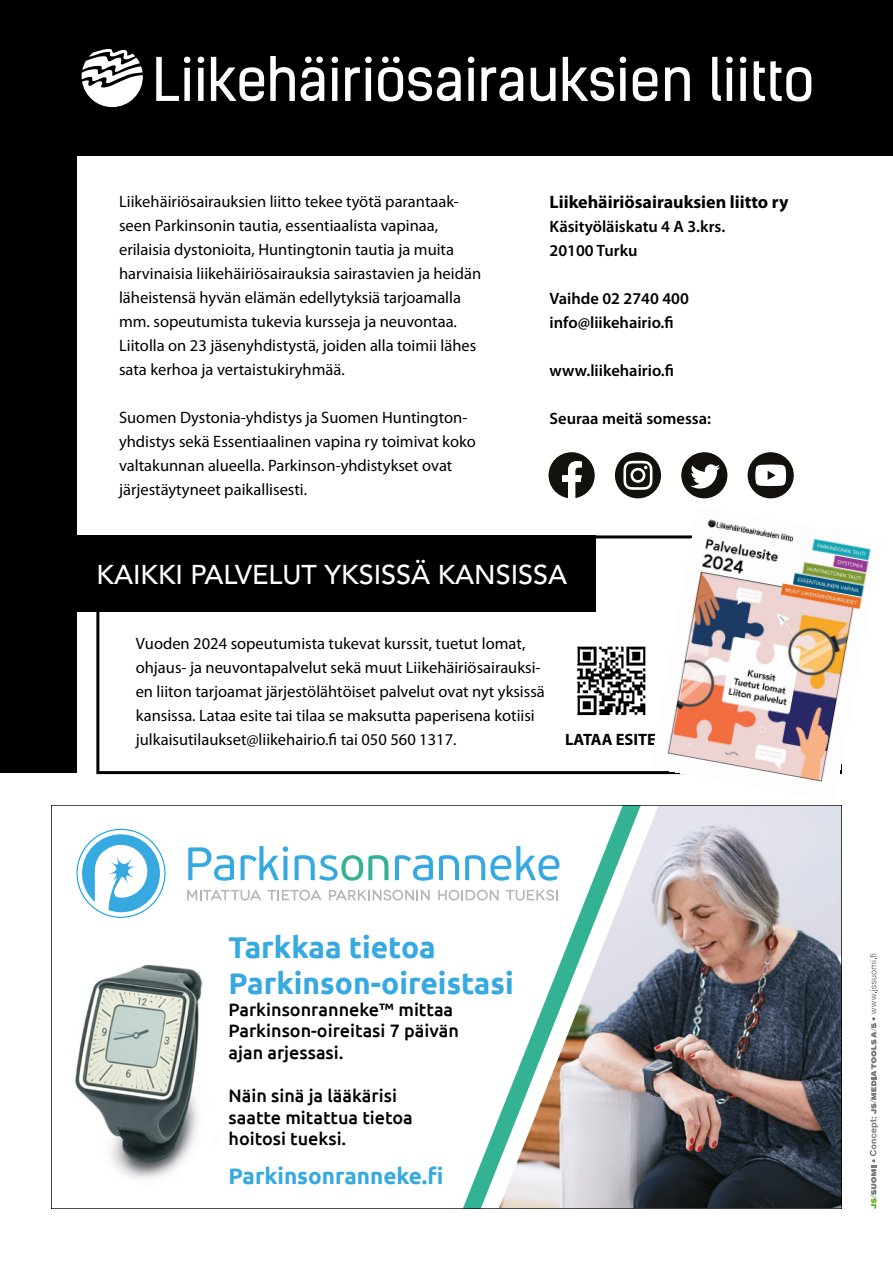
<style>
.page{position:relative;width:893px;height:1263px;background:#fff}
.page>*{position:absolute;margin:0;border:0;box-sizing:border-box;transform-origin:0 0}
.t1{font:700 30px/36px "Ubuntu";color:#36a9e1}
.t2{font:500 27px "Avenir LT Std";color:#fff}
.t3{font:700 22.5px "Ubuntu";color:#36a9e1}
.t4{font:500 18px/21.6px "Ubuntu";color:#000}
.t5{font:700 18px "Myriad Pro";color:#000}
.t6{font:16.5px/24px "Myriad Pro";color:#000}
.t7{font:600 16.5px/24px "Myriad Pro";color:#000}
.t8{font:700 16.5px "Myriad Pro";color:#000}
</style>
<div class="page">
<svg style="left:870px;top:954px;width:8px;height:255px"></svg>
<img style="left:659px;top:807px;width:181px;height:400px">
<img style="left:75px;top:964px;width:128px;height:215px">
<svg style="left:77px;top:829px;width:88px;height:89px"></svg>
<svg style="left:187px;top:890px;width:74px;height:10px"></svg>
<svg style="left:268px;top:890px;width:54px;height:10px"></svg>
<svg style="left:329px;top:890px;width:101px;height:10px"></svg>
<svg style="left:438px;top:890px;width:25px;height:10px"></svg>
<svg style="left:188px;top:847px;width:46px;height:34px"></svg>
<svg style="left:241px;top:846px;width:47px;height:34px"></svg>
<svg style="left:295px;top:855px;width:93px;height:26px"></svg>
<svg style="left:395px;top:855px;width:38px;height:26px"></svg>
<svg style="left:439px;top:855px;width:20px;height:25px"></svg>
<svg style="left:641px;top:807px;width:18px;height:400px;background:#8e919b"></svg>
<svg style="left:463px;top:807px;width:178px;height:400px"></svg>
<div style="left:615px;top:452px;width:46px;height:46px;background:#12110c;border-radius:50%"></div>
<svg style="left:623px;top:461px;width:29px;height:29px"></svg>
<div style="left:681px;top:452px;width:46px;height:46px;background:#12110c;border-radius:50%"></div>
<svg style="left:690px;top:464px;width:30px;height:25px"></svg>
<div style="left:748px;top:452px;width:46px;height:46px;background:#12110c;border-radius:50%"></div>
<svg style="left:755px;top:464px;width:31px;height:22px"></svg>
<svg style="left:549px;top:452px;width:46px;height:46px"></svg>
<div style="left:0;top:535px;width:595px;height:77px;background:#000"></div>
<div style="left:0;top:0;width:893px;height:155px;background:#000"></div>
<div style="left:0;top:138px;width:77px;height:635px;background:#000"></div>
<svg style="left:82px;top:49px;width:61px;height:58px"></svg>
<svg style="left:156px;top:56px;width:34px;height:45px"></svg>
<svg style="left:198px;top:56px;width:6px;height:45px"></svg>
<svg style="left:211px;top:57px;width:53px;height:44px"></svg>
<svg style="left:270px;top:56px;width:54px;height:45px"></svg>
<svg style="left:332px;top:56px;width:6px;height:45px"></svg>
<svg style="left:345px;top:56px;width:27px;height:45px"></svg>
<svg style="left:378px;top:56px;width:83px;height:45px"></svg>
<svg style="left:468px;top:56px;width:6px;height:45px"></svg>
<svg style="left:481px;top:67px;width:42px;height:34px"></svg>
<svg style="left:531px;top:68px;width:24px;height:33px"></svg>
<svg style="left:563px;top:57px;width:51px;height:44px"></svg>
<svg style="left:620px;top:56px;width:6px;height:45px"></svg>
<svg style="left:633px;top:67px;width:24px;height:34px"></svg>
<svg style="left:665px;top:67px;width:25px;height:34px"></svg>
<svg style="left:712px;top:56px;width:21px;height:45px"></svg>
<svg style="left:740px;top:56px;width:6px;height:45px"></svg>
<svg style="left:754px;top:61px;width:57px;height:41px"></svg>
<img style="left:576px;top:646px;width:70px;height:70px">
<img style="left:650px;top:519px;width:221px;height:263px">
<p class="t6" style="left:119px;top:190px;width:364px">Liikehäiriösairauksien liitto tekee työtä parantaak&shy;seen Parkinsonin tautia, essentiaalista vapinaa, erilaisia dystonioita, Huntingtonin tautia ja muita harvinaisia liikehäiriösairauksia sairastavien ja heidän läheistensä hyvän elämän edellytyksiä tarjoamalla mm. sopeutumista tukevia kursseja ja neuvontaa.<br>Liitolla on 23 jäsenyhdistystä, joiden alla toimii lähes sata kerhoa ja vertaistukiryhmää.</p>
<p class="t6" style="left:119px;top:406px;width:358px">Suomen Dystonia-yhdistys ja Suomen Huntington&shy;yhdistys sekä Essentiaalinen vapina ry toimivat koko valtakunnan alueella. Parkinson-yhdistykset ovat järjestäytyneet paikallisesti.</p>
<p class="t5" style="left:550px;top:192px;width:240px">Liikehäiriösairauksien liitto ry</p>
<p class="t7" style="left:550px;top:215px;width:177px">Käsityöläiskatu 4 A 3.krs.<br>20100 Turku</p>
<p class="t7" style="left:550px;top:287px;width:141px">Vaihde 02 2740 400 info@liikehairio.fi</p>
<p class="t7" style="left:550px;top:359px;width:126px">www.liikehairio.fi</p>
<p class="t7" style="left:550px;top:407px;width:163px">Seuraa meitä somessa:</p>
<h2 class="t2" style="left:97px;top:559px;width:472px">KAIKKI PALVELUT YKSISSÄ KANSISSA</h2>
<p class="t6" style="left:136px;top:632px;width:411px">Vuoden 2024 sopeutumista tukevat kurssit, tuetut lomat, ohjaus- ja neuvontapalvelut sekä muut Liikehäiriösairauksi&shy;en liiton tarjoamat järjestölähtöiset palvelut ovat nyt yksissä kansissa. Lataa esite tai tilaa se maksutta paperisena kotiisi julkaisutilaukset@liikehairio.fi tai 050 560 1317.</p>
<p class="t8" style="left:565px;top:730px;width:93px">LATAA ESITE</p>
<h1 class="t1" style="left:229px;top:929px;width:287px">Tarkkaa tietoa<br>Parkinson-oireistasi</h1>
<p class="t4" style="left:229px;top:998px;width:232px">Parkinsonranneke™ mittaa<br>Parkinson-oireitasi 7 päivän ajan arjessasi.</p>
<p class="t4" style="left:229px;top:1084px;width:186px">Näin sinä ja lääkärisi saatte mitattua tietoa hoitosi tueksi.</p>
<h3 class="t3" style="left:229px;top:1163px;width:216px">Parkinsonranneke.fi</h3>
</div>
